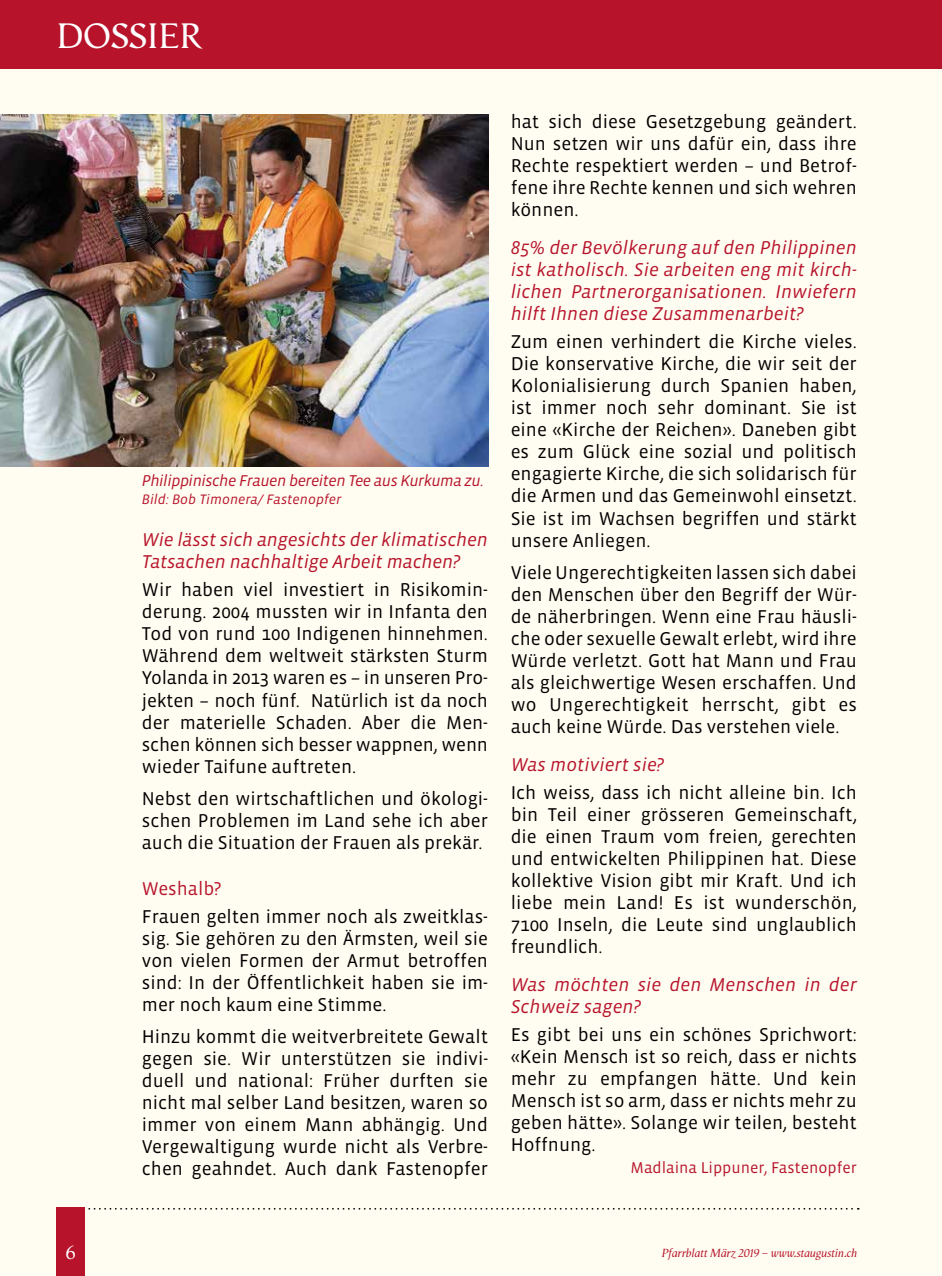
<style>
.page{position:relative;width:942px;height:1276px;background:#fff}
.page>*{position:absolute;margin:0;border:0;box-sizing:border-box;transform-origin:0 0}
.t1{font:36px "Vega";color:#fff}
.t2{font:20px "Vega";color:#fff}
.t3{font:19px/22px "Vista Sans";color:#000;text-align:justify}
.t4{font:italic 19px/22px "Vista Sans";color:#b7142c}
.t5{font:19px "Vista Sans";color:#b7142c}
.t6{font:italic 16px "Vista Sans";letter-spacing:-.03em;color:#b7142c}
.t7{font:16px "Vista Sans";color:#b7142c}
.t8{font:italic 14px "Vista Sans";color:#b7142c}
.t9{font:italic 12px "Vega";color:#b7142c}
</style>
<div class="page">
<div style="left:0;top:0;width:941px;height:1276px;background:#fffdf1"></div>
<svg style="left:88px;top:1208px;width:770px;height:1px"></svg>
<div style="left:57px;top:1208px;width:28px;height:68px;background:#b7142c"></div>
<div style="left:0;top:0;width:941px;height:68px;background:#b7142c"></div>
<img style="left:0;top:114px;width:488px;height:352px">
<h1 class="t1" style="left:57px;top:15px;width:147px">DOSSIER</h1>
<p class="t6" style="left:142px;top:472px;width:343px">Philippinische Frauen bereiten Tee aus Kurkuma zu.</p>
<p class="t8" style="left:142px;top:492px;width:201px">Bild: Bob Timonera/ Fastenopfer</p>
<p class="t4" style="left:142px;top:529px;width:347px">Wie lässt sich angesichts der klimatischen<br>Tatsachen nachhaltige Arbeit machen?</p>
<p class="t3" style="left:142px;top:579px;width:347px">Wir haben viel investiert in Risikomin&shy;derung. 2004 mussten wir in Infanta den Tod von rund 100 Indigenen hinnehmen.<br>Während dem weltweit stärksten Sturm Yolanda in 2013 waren es – in unseren Pro&shy;jekten – noch fünf. Natürlich ist da noch der materielle Schaden. Aber die Men&shy;schen können sich besser wappnen, wenn wieder Taifune auftreten.</p>
<p class="t3" style="left:142px;top:787px;width:347px">Nebst den wirtschaftlichen und ökologi&shy;schen Problemen im Land sehe ich aber auch die Situation der Frauen als prekär.</p>
<p class="t5" style="left:142px;top:878px;width:81px">Weshalb?</p>
<p class="t3" style="left:142px;top:905px;width:347px">Frauen gelten immer noch als zweitklas&shy;sig. Sie gehören zu den Ärmsten, weil sie von vielen Formen der Armut betroffen sind: In der Öffentlichkeit haben sie im&shy;mer noch kaum eine Stimme.</p>
<p class="t3" style="left:142px;top:1025px;width:348px">Hinzu kommt die weitverbreitete Gewalt gegen sie. Wir unterstützen sie indivi&shy;duell und national: Früher durften sie nicht mal selber Land besitzen, waren so immer von einem Mann abhängig. Und Vergewaltigung wurde nicht als Verbre&shy;chen geahndet. Auch dank Fastenopfer</p>
<p class="t3" style="left:510px;top:111px;width:347px">hat sich diese Gesetzgebung geändert.<br>Nun setzen wir uns dafür ein, dass ihre Rechte respektiert werden – und Betrof&shy;fene ihre Rechte kennen und sich wehren können.</p>
<p class="t4" style="left:510px;top:237px;width:347px;text-align:justify">85% der Bevölkerung auf den Philippinen ist katholisch. Sie arbeiten eng mit kirch&shy;lichen Partnerorganisationen. Inwiefern hilft Ihnen diese Zusammenarbeit?</p>
<p class="t3" style="left:510px;top:331px;width:347px">Zum einen verhindert die Kirche vieles.<br>Die konservative Kirche, die wir seit der Kolonialisierung durch Spanien haben, ist immer noch sehr dominant. Sie ist eine «Kirche der Reichen». Daneben gibt es zum Glück eine sozial und politisch engagierte Kirche, die sich solidarisch für die Armen und das Gemeinwohl einsetzt.<br>Sie ist im Wachsen begriffen und stärkt unsere Anliegen.</p>
<p class="t3" style="left:510px;top:561px;width:348px">Viele Ungerechtigkeiten lassen sich dabei den Menschen über den Begriff der Wür&shy;de näherbringen. Wenn eine Frau häusli&shy;che oder sexuelle Gewalt erlebt, wird ihre Würde verletzt. Gott hat Mann und Frau als gleichwertige Wesen erschaffen. Und wo Ungerechtigkeit herrscht, gibt es auch keine Würde. Das verstehen viele.</p>
<p class="t4" style="left:510px;top:753px;width:155px">Was motiviert sie?</p>
<p class="t3" style="left:510px;top:781px;width:348px">Ich weiss, dass ich nicht alleine bin. Ich bin Teil einer grösseren Gemeinschaft, die einen Traum vom freien, gerechten und entwickelten Philippinen hat. Diese kollektive Vision gibt mir Kraft. Und ich liebe mein Land! Es ist wunderschön, 7100 Inseln, die Leute sind unglaublich freundlich.</p>
<p class="t4" style="left:510px;top:973px;width:347px">Was möchten sie den Menschen in der<br>Schweiz sagen?</p>
<p class="t3" style="left:510px;top:1023px;width:347px">Es gibt bei uns ein schönes Sprichwort: «Kein Mensch ist so reich, dass er nichts mehr zu empfangen hätte. Und kein Mensch ist so arm, dass er nichts mehr zu geben hätte». Solange wir teilen, besteht Hoffnung.</p>
<p class="t7" style="left:630px;top:1159px;width:228px">Madlaina Lippuner, Fastenopfer</p>
<p class="t2" style="left:64px;top:1240px;width:15px">#6</p>
<p class="t9" style="left:630px;top:1248px;width:229px">Paroisses Vivantes janvier12 – www.staugustin.ch</p>
<p class="t9" style="left:661px;top:1245px;width:196px">Pfarrblatt März 2019 – www.staugustin.ch</p>
</div>
